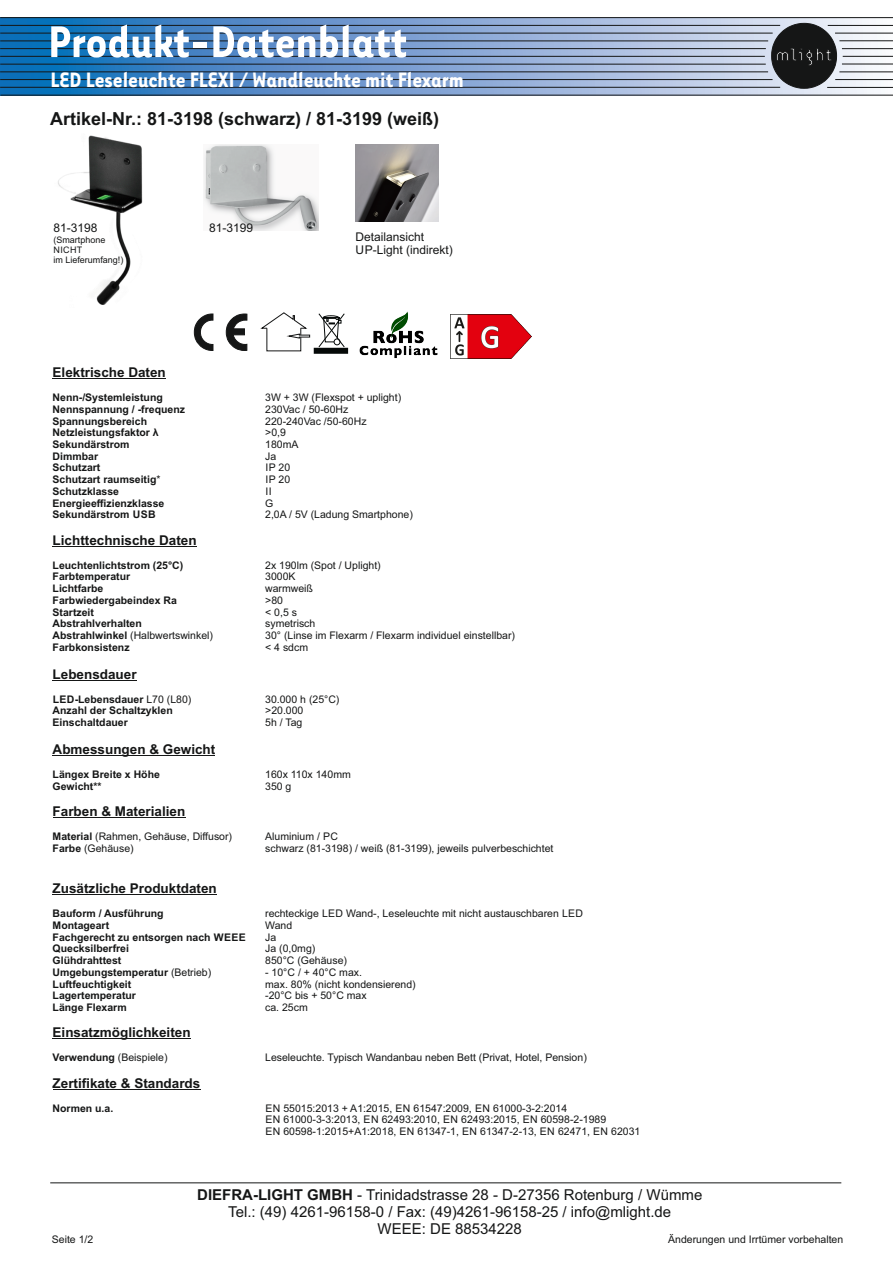
<style>
.page{position:relative;width:893px;height:1263px;background:#fff}
.page>*{position:absolute;margin:0;border:0;box-sizing:border-box;transform-origin:0 0}
.t1{font:700 51.15px "Tarzana Narrow";color:#fff}
.t2{font:700 24px "Tarzana Narrow";color:#fff}
.t3{font:700 18px "Arial";color:#151616}
.t4{font:15px/16.8px "Arial";color:#151616;text-align:center}
.t5{font:700 13.5px "Arial";color:#151616}
.t6{font:12px/13.4px "Arial";color:#151616}
.t7{font:10.5px/11.7px "Arial";color:#151616}
.t8{font:700 10.5px "Arial";color:#151616}
.t9{font:9px/10.1px "Arial";color:#151616}
.s1{font-weight:400}
.s2{font-weight:700}
</style>
<div class="page">
<hr style="left:53px;top:378px;width:113px;height:1px;background:#151616">
<hr style="left:53px;top:546px;width:144px;height:1px;background:#151616">
<hr style="left:53px;top:680px;width:84px;height:1px;background:#151616">
<hr style="left:53px;top:755px;width:162px;height:1px;background:#151616">
<hr style="left:53px;top:817px;width:132px;height:1px;background:#151616">
<hr style="left:53px;top:894px;width:164px;height:1px;background:#151616">
<hr style="left:53px;top:1038px;width:138px;height:1px;background:#151616">
<hr style="left:53px;top:1089px;width:147px;height:1px;background:#151616">
<svg style="left:0;top:89px;width:893px;height:6px;background:#7aa0ca"></svg>
<svg style="left:0;top:95px;width:893px;height:1px"></svg>
<svg style="left:0;top:17px;width:893px;height:72px;background:#6a8cb2"></svg>
<svg style="left:194px;top:314px;width:53px;height:37px"></svg>
<img style="left:359px;top:311px;width:79px;height:48px">
<svg style="left:260px;top:312px;width:89px;height:42px"></svg>
<hr style="left:50px;top:1182px;width:791px;height:1px;background:#151616">
<img style="left:355px;top:144px;width:84px;height:77px">
<img style="left:204px;top:145px;width:115px;height:86px">
<img style="left:58px;top:135px;width:85px;height:170px">
<div style="left:53px;top:273px;width:15px;height:36px;background:#fff"></div>
<img style="left:451px;top:314px;width:80px;height:45px">
<h1 class="t1" style="left:48px;top:26px;width:360px">Produkt-Datenblatt</h1>
<h2 class="t2" style="left:51px;top:72px;width:415px">LED Leseleuchte FLEXI / Wandleuchte mit Flexarm</h2>
<h3 class="t3" style="left:50px;top:112px;width:391px">Artikel-Nr.: 81-3198 (schwarz) / 81-3199 (weiß)</h3>
<p class="t6" style="left:53px;top:222px;width:46px">81-3198</p>
<p class="t9" style="left:53px;top:235px;width:72px">(Smartphone<br>NICHT<br>im Lieferumfang!)</p>
<p class="t6" style="left:209px;top:222px;width:46px">81-3199</p>
<p class="t6" style="left:355px;top:231px;width:99px">Detailansicht<br>UP-Light (indirekt)</p>
<p class="t5" style="left:53px;top:367px;width:115px">Elektrische Daten</p>
<p class="t8" style="left:53px;top:393px;width:112px">Nenn-/Systemleistung</p>
<p class="t7" style="left:265px;top:392px;width:137px">3W + 3W (Flexspot + uplight)</p>
<p class="t8" style="left:53px;top:405px;width:134px">Nennspannung / -frequenz</p>
<p class="t7" style="left:265px;top:404px;width:85px">230Vac / 50-60Hz</p>
<p class="t8" style="left:53px;top:417px;width:96px">Spannungsbereich</p>
<p class="t7" style="left:265px;top:416px;width:103px">220-240Vac /50-60Hz</p>
<p class="t8" style="left:53px;top:429px;width:108px">Netzleistungsfaktor λ</p>
<p class="t7" style="left:265px;top:428px;width:22px">&gt;0,9</p>
<p class="t8" style="left:53px;top:440px;width:79px">Sekundärstrom</p>
<p class="t7" style="left:265px;top:439px;width:35px">180mA</p>
<p class="t8" style="left:53px;top:452px;width:47px">Dimmbar</p>
<p class="t7" style="left:265px;top:451px;width:13px">Ja</p>
<p class="t8" style="left:53px;top:464px;width:49px">Schutzart</p>
<p class="t7" style="left:265px;top:463px;width:26px">IP 20</p>
<p class="t8" style="left:53px;top:475px;width:109px">Schutzart raumseitig<span class="s1">*</span></p>
<p class="t7" style="left:265px;top:475px;width:26px">IP 20</p>
<p class="t8" style="left:53px;top:487px;width:68px">Schutzklasse</p>
<p class="t7" style="left:265px;top:486px;width:8px">II</p>
<p class="t8" style="left:53px;top:499px;width:113px">Energieeffizienzklasse</p>
<p class="t7" style="left:265px;top:498px;width:10px">G</p>
<p class="t8" style="left:53px;top:511px;width:105px">Sekundärstrom USB</p>
<p class="t7" style="left:265px;top:510px;width:149px">2,0A / 5V (Ladung Smartphone)</p>
<p class="t5" style="left:53px;top:535px;width:146px">Lichttechnische Daten</p>
<p class="t8" style="left:53px;top:561px;width:132px">Leuchtenlichtstrom (25°C)</p>
<p class="t7" style="left:265px;top:560px;width:117px">2x 190lm (Spot / Uplight)</p>
<p class="t8" style="left:53px;top:573px;width:79px">Farbtemperatur</p>
<p class="t7" style="left:265px;top:572px;width:32px">3000K</p>
<p class="t8" style="left:53px;top:584px;width:52px">Lichtfarbe</p>
<p class="t7" style="left:265px;top:583px;width:49px">warmweiß</p>
<p class="t8" style="left:53px;top:596px;width:126px">Farbwiedergabeindex Ra</p>
<p class="t7" style="left:265px;top:595px;width:19px">&gt;80</p>
<p class="t8" style="left:53px;top:608px;width:43px">Startzeit</p>
<p class="t7" style="left:265px;top:607px;width:33px">&lt; 0,5 s</p>
<p class="t8" style="left:53px;top:620px;width:91px">Abstrahlverhalten</p>
<p class="t7" style="left:265px;top:619px;width:52px">symetrisch</p>
<p class="t7" style="left:53px;top:630px;width:162px"><span class="s2">Abstrahlwinkel</span> (Halbwertswinkel)</p>
<p class="t7" style="left:265px;top:630px;width:251px">30° (Linse im Flexarm / Flexarm individuel einstellbar)</p>
<p class="t8" style="left:53px;top:643px;width:79px">Farbkonsistenz</p>
<p class="t7" style="left:265px;top:642px;width:44px">&lt; 4 sdcm</p>
<p class="t5" style="left:53px;top:669px;width:86px">Lebensdauer</p>
<p class="t8" style="left:53px;top:695px;width:140px">LED-Lebensdauer <span class="s1">L70 (L80)</span></p>
<p class="t7" style="left:265px;top:694px;width:76px">30.000 h (25°C)</p>
<p class="t8" style="left:53px;top:707px;width:122px">Anzahl der Schaltzyklen</p>
<p class="t7" style="left:265px;top:706px;width:40px">&gt;20.000</p>
<p class="t8" style="left:53px;top:718px;width:77px">Einschaltdauer</p>
<p class="t7" style="left:265px;top:717px;width:39px">5h / Tag</p>
<p class="t5" style="left:53px;top:744px;width:164px">Abmessungen &amp; Gewicht</p>
<p class="t8" style="left:53px;top:770px;width:109px">Längex Breite x Höhe</p>
<p class="t7" style="left:265px;top:769px;width:87px">160x 110x 140mm</p>
<p class="t8" style="left:53px;top:782px;width:51px">Gewicht**</p>
<p class="t7" style="left:265px;top:781px;width:28px">350 g</p>
<p class="t5" style="left:53px;top:806px;width:134px">Farben &amp; Materialien</p>
<p class="t7" style="left:53px;top:831px;width:181px"><span class="s2">Material</span> (Rahmen, Gehäuse, Diffusor)</p>
<p class="t7" style="left:265px;top:831px;width:74px">Aluminium / PC</p>
<p class="t7" style="left:53px;top:843px;width:83px"><span class="s2">Farbe</span> (Gehäuse)</p>
<p class="t7" style="left:265px;top:843px;width:290px">schwarz (81-3198) / weiß (81-3199), jeweils pulverbeschichtet</p>
<p class="t5" style="left:53px;top:883px;width:166px">Zusätzliche Produktdaten</p>
<p class="t8" style="left:53px;top:909px;width:113px">Bauform / Ausführung</p>
<p class="t7" style="left:265px;top:909px;width:319px">rechteckige LED Wand-, Leseleuchte mit nicht austauschbaren LED</p>
<p class="t8" style="left:53px;top:921px;width:58px">Montageart</p>
<p class="t7" style="left:265px;top:920px;width:29px">Wand</p>
<p class="t8" style="left:53px;top:933px;width:195px">Fachgerecht zu entsorgen nach WEEE</p>
<p class="t7" style="left:265px;top:932px;width:13px">Ja</p>
<p class="t8" style="left:53px;top:945px;width:78px">Quecksilberfrei</p>
<p class="t7" style="left:265px;top:944px;width:52px">Ja (0,0mg)</p>
<p class="t8" style="left:53px;top:956px;width:70px">Glühdrahttest</p>
<p class="t7" style="left:265px;top:955px;width:83px">850°C (Gehäuse)</p>
<p class="t8" style="left:53px;top:968px;width:160px">Umgebungstemperatur <span class="s1">(Betrieb)</span></p>
<p class="t7" style="left:265px;top:967px;width:98px">- 10°C / + 40°C max.</p>
<p class="t8" style="left:53px;top:980px;width:80px">Luftfeuchtigkeit</p>
<p class="t7" style="left:265px;top:979px;width:152px">max. 80% (nicht kondensierend)</p>
<p class="t8" style="left:53px;top:992px;width:85px">Lagertemperatur</p>
<p class="t7" style="left:265px;top:991px;width:103px">-20°C bis + 50°C max</p>
<p class="t8" style="left:53px;top:1003px;width:76px">Länge Flexarm</p>
<p class="t7" style="left:265px;top:1002px;width:44px">ca. 25cm</p>
<p class="t5" style="left:53px;top:1027px;width:140px">Einsatzmöglichkeiten</p>
<p class="t7" style="left:53px;top:1053px;width:116px"><span class="s2">Verwendung</span> (Beispiele)</p>
<p class="t7" style="left:265px;top:1053px;width:323px">Leseleuchte. Typisch Wandanbau neben Bett (Privat, Hotel, Pension)</p>
<p class="t5" style="left:53px;top:1078px;width:149px">Zertifikate &amp; Standards</p>
<p class="t8" style="left:53px;top:1104px;width:62px">Normen u.a.</p>
<p class="t7" style="left:265px;top:1103px;width:377px">EN 55015:2013 + A1:2015, EN 61547:2009, EN 61000-3-2:2014<br>EN 61000-3-3:2013, EN 62493:2010, EN 62493:2015, EN 60598-2-1989<br>EN 60598-1:2015+A1:2018, EN 61347-1, EN 61347-2-13, EN 62471, EN 62031</p>
<h3 class="t4" style="left:197px;top:1188px;width:507px"><span class="s2">DIEFRA-LIGHT GMBH</span> - Trinidadstrasse 28 - D-27356 Rotenburg / Wümme<br>Tel.: (49) 4261-96158-0 / Fax: (49)4261-96158-25 / info@mlight.de<br>WEEE: DE 88534228</h3>
<p class="t7" style="left:52px;top:1234px;width:43px">Seite 1/2</p>
<p class="t7" style="left:668px;top:1234px;width:177px">Änderungen und Irrtümer vorbehalten</p>
</div>
